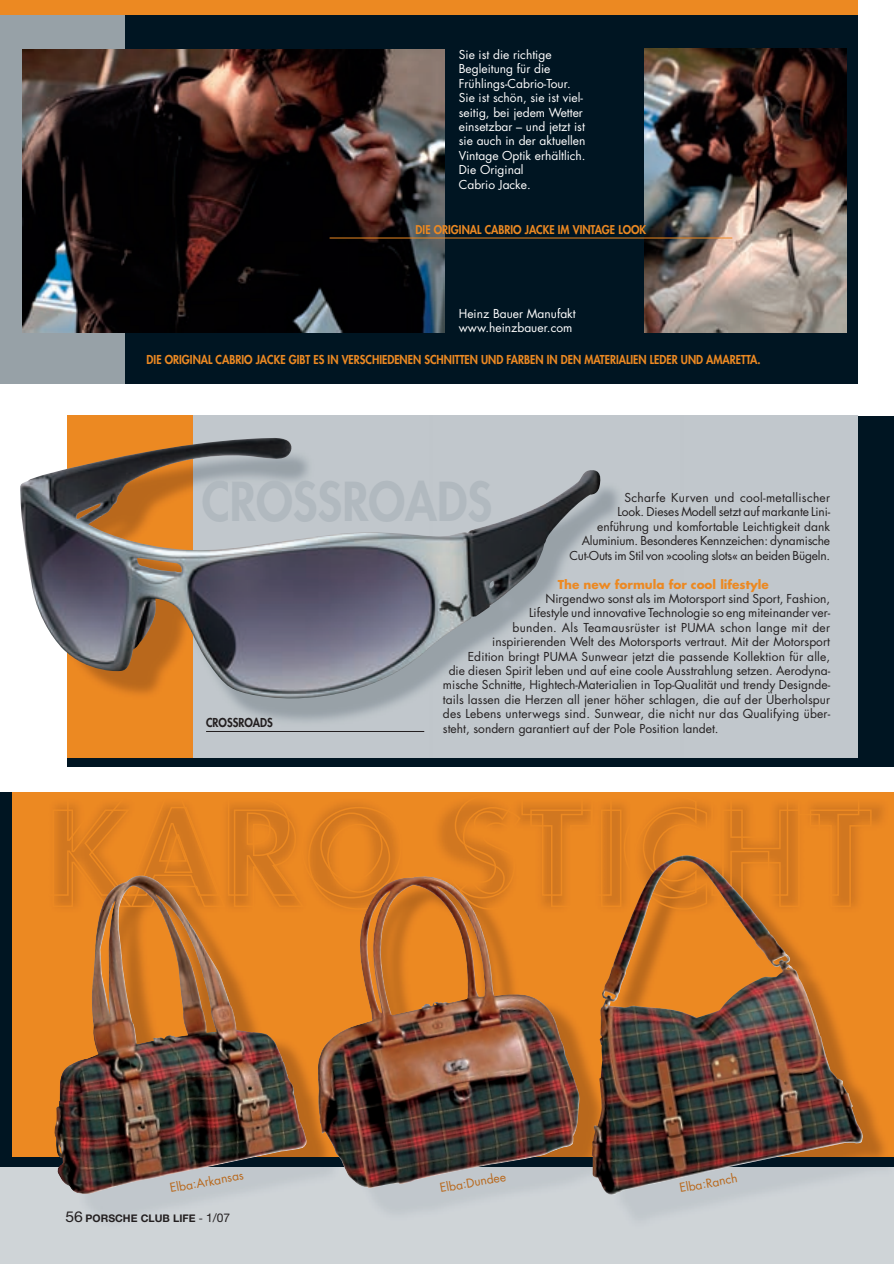
<style>
.page{position:relative;width:894px;height:1264px;background:#fff}
.page>*{position:absolute;margin:0;border:0;box-sizing:border-box;transform-origin:0 0}
.t1{font:12px/14.4px "Futura";color:#231f20;text-align:right}
.t2{font:12px/14.4px "Futura";color:#fff}
.t3{font:800 12px "Futura";color:#ec8922;scale:.9 1}
.t4{font:12px "Futura";letter-spacing:.025em;color:#231f20}
.t5{font:12px "Futura";color:#b8681c}
.t6{font:700 12px "Futura";color:#ec8922}
.t7{font:800 12px "Futura";color:#231f20;scale:.9 1}
.t8{font:800 11.85px "Futura";color:#ec8922;scale:.92 1}
.t9{font:700 10.5px "Helvetica Neue LT";color:#231f20}
.s1{font-weight:400;font-size:15px}
.s2{font-weight:400}
.s3{font-weight:400;font-size:12px}
</style>
<div class="page">
<img style="left:0;top:0;width:893px;height:1263px">
<p class="t2" style="left:458px;top:48px;width:128px">Sie ist die richtige<br>Begleitung für die<br>Frühlings-Cabrio-Tour.<br>Sie ist schön, sie ist viel&shy;seitig, bei jedem Wetter einsetzbar – und jetzt ist sie auch in der aktuellen<br>Vintage Optik erhältlich.<br>Die Original<br>Cabrio Jacke.</p>
<p class="t8" style="left:415px;top:224px;width:252px">DIE ORIGINAL CABRIO JACKE IM VINTAGE LOOK</p>
<p class="t2" style="left:458px;top:307px;width:118px">Heinz Bauer Manufakt www.heinzbauer.com</p>
<p class="t3" style="left:147px;top:354px;width:683px">DIE ORIGINAL CABRIO JACKE GIBT ES IN VERSCHIEDENEN SCHNITTEN UND FARBEN IN DEN MATERIALIEN LEDER UND AMARETTA.</p>
<p class="t7" style="left:206px;top:717px;width:76px">CROSSROADS</p>
<p class="t1" style="left:569px;top:491px;width:262px">Scharfe Kurven und cool-metallischer<br>Look. Dieses Modell setzt auf markante Lini&shy;enführung und komfortable Leichtigkeit dank Aluminium. Besonderes Kennzeichen: dynamische Cut-Outs im Stil von »cooling slots« an beiden Bügeln.</p>
<p class="t6" style="left:557px;top:578px;width:212px">The new formula for cool lifestyle</p>
<p class="t1" style="left:545px;top:592px;width:286px">Nirgendwo sonst als im Motorsport sind Sport, Fashion,</p>
<p class="t1" style="left:529px;top:606px;width:302px">Lifestyle und innovative Technologie so eng miteinander ver-</p>
<p class="t4" style="left:512px;top:621px;width:319px">bunden. Als Teamausrüster ist PUMA schon lange mit der</p>
<p class="t1" style="left:492px;top:635px;width:339px">inspirierenden Welt des Motorsports vertraut. Mit der Motorsport</p>
<p class="t1" style="left:467px;top:650px;width:364px">Edition bringt PUMA Sunwear jetzt die passende Kollektion für alle,</p>
<p class="t1" style="left:448px;top:664px;width:383px">die diesen Spirit leben und auf eine coole Ausstrahlung setzen. Aerodyna-</p>
<p class="t1" style="left:443px;top:678px;width:388px">mische Schnitte, Hightech-Materialien in Top-Qualität und trendy Designde-</p>
<p class="t1" style="left:443px;top:693px;width:388px">tails lassen die Herzen all jener höher schlagen, die auf der Überholspur</p>
<p class="t1" style="left:443px;top:707px;width:388px">des Lebens unterwegs sind. Sunwear, die nicht nur das Qualifying über-</p>
<p class="t1" style="left:443px;top:722px;width:277px">steht, sondern garantiert auf der Pole Position landet.</p>
<p class="t5" style="left:169px;top:1182px;width:76px;rotate:-10deg">Elba:Arkansas</p>
<p class="t5" style="left:439px;top:1182px;width:68px;rotate:-10deg">Elba:Dundee</p>
<p class="t5" style="left:678px;top:1182px;width:60px;rotate:-10deg">Elba:Ranch</p>
<p class="t9" style="left:65px;top:1214px;width:166px"><span class="s1">56</span> PORSCHE CLUB LIFE <span class="s2">-</span> <span class="s3">1/07</span></p>
</div>
